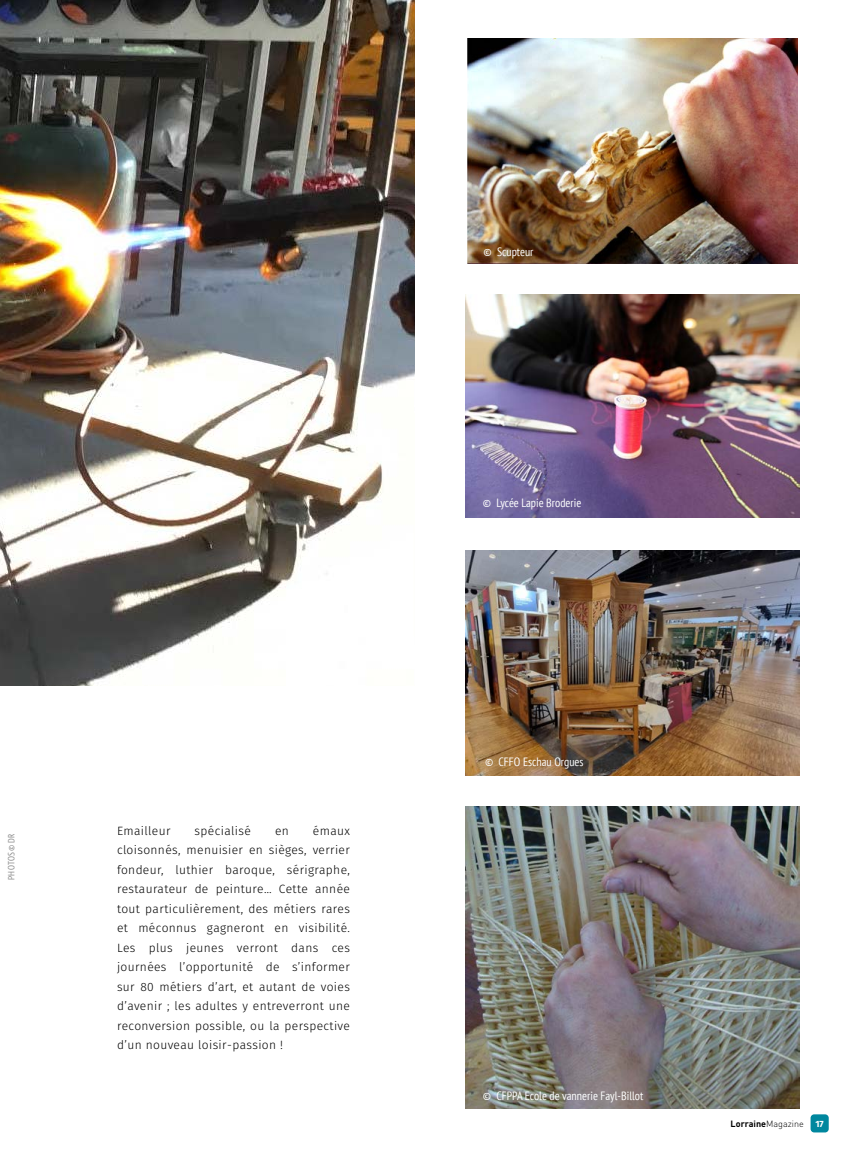
<style>
.page{position:relative;width:851px;height:1149px;background:#fff}
.page>*{position:absolute;margin:0;border:0;box-sizing:border-box;transform-origin:0 0}
.t1{font:300 12px/19.5px "Fira Sans";letter-spacing:.03em;color:#000;text-align:justify}
.t2{font:condensed 12px "PT Sans";color:#fff}
.t3{font:700 9px "DIN Pro";color:#000}
.t4{font:condensed 9px "PT Sans";letter-spacing:.04em;color:#878787}
.t5{font:700 9px "Fira Sans";color:#fff}
.s1{font-weight:300}
</style>
<div class="page">
<div style="left:810px;top:1113px;width:18px;height:19px;background:#00879e;border-radius:4px"></div>
<img style="left:0;top:0;width:415px;height:685px">
<img style="left:467px;top:38px;width:330px;height:226px">
<img style="left:465px;top:294px;width:334px;height:223px">
<img style="left:465px;top:550px;width:334px;height:225px">
<img style="left:465px;top:806px;width:334px;height:302px">
<p class="t4" style="left:6px;top:879px;width:48px;rotate:-90deg">PHOTOS © DR</p>
<p class="t1" style="left:117px;top:821px;width:234px;text-indent:196px">émaux cloisonnés, menuisier en sièges, verrier fondeur, luthier baroque, sérigraphe, restaurateur de peinture… Cette année tout particulièrement, des métiers rares et méconnus gagneront en visibilité.<br>Les plus jeunes verront dans ces journées l’opportunité de s’informer sur 80 métiers d’art, et autant de voies d’avenir ; les adultes y entreverront une reconversion possible, ou la perspective d’un nouveau loisir-passion !</p>
<p class="t1" style="left:117px;top:821px;width:55px">Emailleur</p>
<p class="t1" style="left:195px;top:821px;width:58px">spécialisé</p>
<p class="t1" style="left:275px;top:821px;width:15px">en</p>
<p class="t2" style="left:483px;top:244px;width:51px">© Scupteur</p>
<p class="t2" style="left:483px;top:495px;width:100px">© Lycée Lapie Broderie</p>
<p class="t2" style="left:485px;top:754px;width:100px">© CFFO Eschau Orgues</p>
<p class="t2" style="left:483px;top:1087px;width:162px">© CFPPA Ecole de vannerie Fayl-Billot</p>
<p class="t3" style="left:730px;top:1115px;width:75px">Lorraine<span class="s1">Magazine</span></p>
<p class="t5" style="left:815px;top:1117px;width:10px">17</p>
</div>
